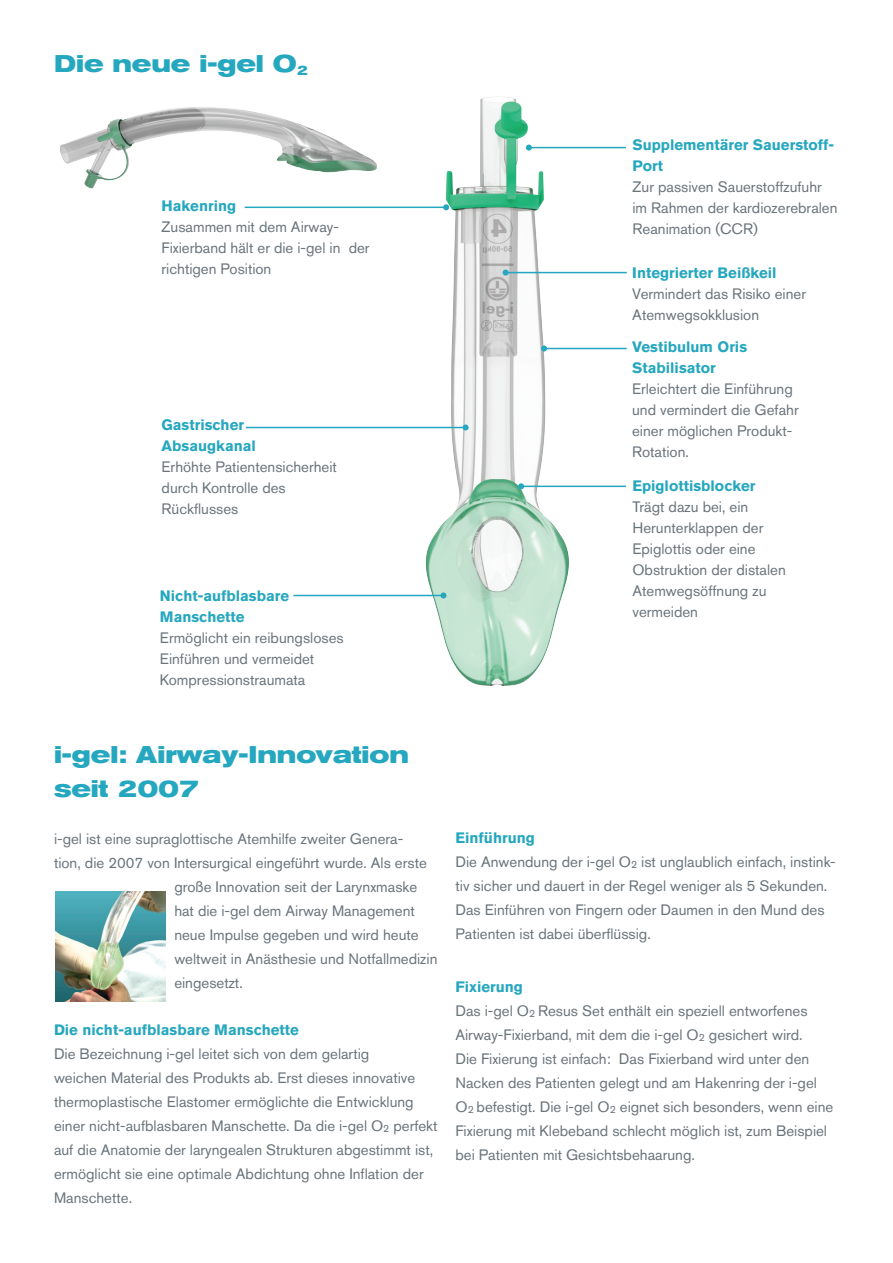
<style>
.page{position:relative;width:893px;height:1263px;background:#fff}
.page>*{position:absolute;margin:0;border:0;box-sizing:border-box;transform-origin:0 0}
.t1{font:700 expanded 24px/34.5px "Akzidenz Grotesk BQ";color:#25a7bf}
.t2{font:15px/24px "Akzidenz Grotesk BQ";color:#6a747b}
.t3{font:700 15px/21px "Akzidenz Grotesk BQ";color:#25a7bf}
.s1{font-weight:700;color:#25a7bf}
</style>
<div class="page">
<img style="left:55px;top:891px;width:111px;height:111px">
<img style="left:60px;top:107px;width:326px;height:102px">
<img style="left:386px;top:97px;width:241px;height:589px">
<hr style="left:529px;top:147px;width:97px;height:1px;background:#25a7bf">
<svg style="left:526px;top:145px;width:6px;height:6px"></svg>
<hr style="left:506px;top:272px;width:121px;height:1px;background:#25a7bf">
<svg style="left:503px;top:270px;width:6px;height:6px"></svg>
<hr style="left:544px;top:348px;width:83px;height:1px;background:#25a7bf">
<svg style="left:541px;top:345px;width:6px;height:6px"></svg>
<hr style="left:521px;top:486px;width:105px;height:1px;background:#25a7bf">
<svg style="left:518px;top:483px;width:6px;height:6px"></svg>
<hr style="left:245px;top:207px;width:201px;height:1px;background:#25a7bf">
<svg style="left:443px;top:204px;width:6px;height:6px"></svg>
<hr style="left:246px;top:427px;width:220px;height:1px;background:#25a7bf">
<svg style="left:463px;top:424px;width:6px;height:6px"></svg>
<hr style="left:293px;top:595px;width:150px;height:1px;background:#25a7bf">
<svg style="left:440px;top:592px;width:6px;height:6px"></svg>
<h1 class="t1" style="left:54px;top:47px;width:256px">Die neue i-gel O<sub>2</sub></h1>
<p class="t3" style="left:162px;top:196px;width:76px">Hakenring</p>
<p class="t2" style="left:162px;top:217px;width:210px;line-height:21px">Zusammen mit dem Airway-<br>Fixierband hält er die i-gel in der richtigen Position</p>
<p class="t3" style="left:162px;top:414px;width:96px">Gastrischer<br>Absaugkanal</p>
<p class="t2" style="left:162px;top:456px;width:177px;line-height:21px">Erhöhte Patientensicherheit durch Kontrolle des<br>Rückflusses</p>
<p class="t3" style="left:160px;top:585px;width:131px">Nicht-aufblasbare<br>Manschette</p>
<p class="t2" style="left:160px;top:627px;width:185px;line-height:21px">Ermöglicht ein reibungsloses<br>Einführen und vermeidet<br>Kompressionstraumata</p>
<p class="t3" style="left:632px;top:134px;width:203px">Supplementärer Sauerstoff-<br>Port</p>
<p class="t2" style="left:632px;top:176px;width:207px;line-height:21px">Zur passiven Sauerstoffzufuhr im Rahmen der kardiozerebralen<br>Reanimation (CCR)</p>
<p class="t3" style="left:632px;top:263px;width:146px">Integrierter Beißkeil</p>
<p class="t2" style="left:632px;top:284px;width:175px;line-height:21px">Vermindert das Risiko einer<br>Atemwegsokklusion</p>
<p class="t3" style="left:632px;top:336px;width:117px">Vestibulum Oris<br>Stabilisator</p>
<p class="t2" style="left:632px;top:378px;width:168px;line-height:21px">Erleichtert die Einführung und vermindert die Gefahr einer möglichen Produkt-<br>Rotation.</p>
<p class="t3" style="left:632px;top:475px;width:125px">Epiglottisblocker</p>
<p class="t2" style="left:632px;top:496px;width:155px;line-height:21px">Trägt dazu bei, ein<br>Herunterklappen der<br>Epiglottis oder eine<br>Obstruktion der distalen<br>Atemwegsöffnung zu vermeiden</p>
<h1 class="t1" style="left:54px;top:737px;width:357px">i-gel: Airway-Innovation seit 2007</h1>
<p class="t2" style="left:54px;top:826px;width:351px">i-gel ist eine supraglottische Atemhilfe zweiter Genera-</p>
<p class="t2" style="left:54px;top:850px;width:374px">tion, die 2007 von Intersurgical eingeführt wurde. Als erste</p>
<p class="t2" style="left:174px;top:874px;width:244px">große Innovation seit der Larynxmaske</p>
<p class="t2" style="left:174px;top:898px;width:242px">hat die i-gel dem Airway Management</p>
<p class="t2" style="left:174px;top:922px;width:246px">neue Impulse gegeben und wird heute</p>
<p class="t2" style="left:174px;top:946px;width:265px">weltweit in Anästhesie und Notfallmedizin</p>
<p class="t2" style="left:174px;top:970px;width:70px">eingesetzt.</p>
<p class="t3" style="left:54px;top:1019px;width:246px">Die nicht-aufblasbare Manschette</p>
<p class="t2" style="left:54px;top:1041px;width:385px">Die Bezeichnung i-gel leitet sich von dem gelartig<br>weichen Material des Produkts ab. Erst dieses innovative thermoplastische Elastomer ermöglichte die Entwicklung einer nicht-aufblasbaren Manschette. Da die i-gel O<sub>2</sub> perfekt auf die Anatomie der laryngealen Strukturen abgestimmt ist, ermöglicht sie eine optimale Abdichtung ohne Inflation der Manschette.</p>
<p class="t2" style="left:455px;top:825px;width:382px"><span class="s1">Einführung<br></span>Die Anwendung der i-gel O<sub>2</sub> ist unglaublich einfach, instink&shy;tiv sicher und dauert in der Regel weniger als 5 Sekunden.<br>Das Einführen von Fingern oder Daumen in den Mund des Patienten ist dabei überflüssig.</p>
<p class="t2" style="left:455px;top:974px;width:379px"><span class="s1">Fixierung<br></span>Das i-gel O<sub>2</sub> Resus Set enthält ein speziell entworfenes Airway-Fixierband, mit dem die i-gel O<sub>2</sub> gesichert wird.<br>Die Fixierung ist einfach: Das Fixierband wird unter den Nacken des Patienten gelegt und am Hakenring der i-gel O<sub>2</sub> befestigt. Die i-gel O<sub>2</sub> eignet sich besonders, wenn eine Fixierung mit Klebeband schlecht möglich ist, zum Beispiel bei Patienten mit Gesichtsbehaarung.</p>
</div>
